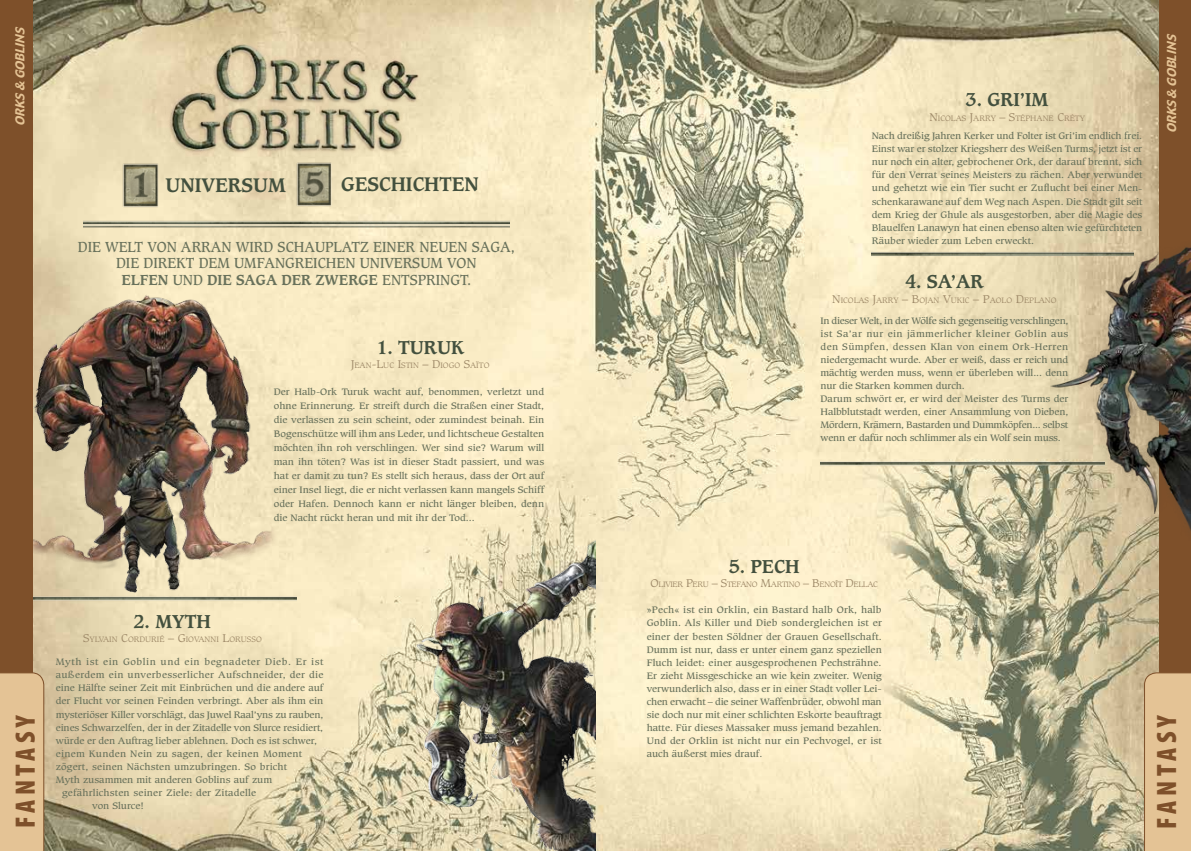
<style>
.page{position:relative;width:1191px;height:851px;background:#fff}
.page>*{position:absolute;margin:0;border:0;box-sizing:border-box;transform-origin:0 0}
.t1{font:900 condensed 28.12px "Myriad Pro";letter-spacing:.16em;color:#7e502a}
.t2{font:700 19px "Caxton Std";color:#43503e}
.t3{font:700 18.12px "Caxton Std";color:#43503e}
.t4{font:14.12px/16.9px "Caxton Std";color:#68715b;text-align:center}
.t5{font:italic 12.12px "Gadget";color:#e4c395}
.t6{font:9px/13px "Caxton Std";color:#68715b;text-align:justify;scale:1.11 1}
.t7{font:9px "Caxton Std";letter-spacing:.03em;color:#68715b;scale:1.11 1}
.t8{font:9px "Caxton Std";letter-spacing:.055em;color:#68715b;scale:1.11 1}
.t9{font:9px "Caxton Std";letter-spacing:.025em;color:#68715b;scale:1.11 1}
.t10{font:9px "Caxton Std";letter-spacing:.02em;color:#68715b;scale:1.11 1}
.t11{font:300 7.62px "Caxton Std";color:#9d8867;scale:1.11 1}
.t12{font:300 7.62px "Caxton Std";letter-spacing:-.035em;color:#9d8867;scale:1.11 1}
.s1{font-weight:700}
.s2{font-size:10.88px}
</style>
<div class="page">
<img style="left:32px;top:0;width:1127px;height:850px">
<img style="left:157px;top:28px;width:280px;height:139px">
<img style="left:121px;top:161px;width:46px;height:46px">
<img style="left:294px;top:160px;width:46px;height:47px">
<img style="left:84px;top:219px;width:425px;height:4px">
<img style="left:84px;top:223px;width:425px;height:12px">
<img style="left:872px;top:236px;width:165px;height:29px">
<img style="left:820px;top:445px;width:217px;height:29px">
<img style="left:326px;top:531px;width:269px;height:319px">
<img style="left:32px;top:580px;width:264px;height:29px">
<img style="left:32px;top:256px;width:258px;height:352px">
<div style="left:1159px;top:0;width:32px;height:850px;background:#7e502a"></div>
<div style="left:1144px;top:672px;width:47px;height:178px;background:#e4c395"></div>
<div style="left:0;top:0;width:32px;height:850px;background:#7e502a"></div>
<div style="left:0;top:672px;width:44px;height:178px;background:#e4c395"></div>
<img style="left:1037px;top:198px;width:154px;height:342px">
<h3 class="t5" style="left:12px;top:126px;width:103px;rotate:-90deg">ORKS&amp; GOBLINS</h3>
<h2 class="t2" style="left:165px;top:174px;width:122px">UNIVERSUM</h2>
<h2 class="t2" style="left:341px;top:173px;width:139px">GESCHICHTEN</h2>
<h3 class="t4" style="left:78px;top:238px;width:439px">DIE WELT VON ARRAN WIRD SCHAUPLATZ EINER NEUEN SAGA,<br>DIE DIREKT DEM UMFANGREICHEN UNIVERSUM VON<br><span class="s1">ELFEN</span> UND <span class="s1">DIE SAGA DER ZWERGE</span> ENTSPRINGT.</h3>
<h3 class="t3" style="left:377px;top:336px;width:89px">1. TURUK</h3>
<p class="t11" style="left:351px;top:361px;width:126px"><span class="s2">J</span>EAN<span class="s2">-L</span>UC <span class="s2">I</span>STIN <span class="s2">– D</span>IOGO <span class="s2">S</span>AÏTO</p>
<p class="t6" style="left:274px;top:384px;width:245px;line-height:14.1px">Der Halb-Ork Turuk wacht auf, benommen, verletzt und ohne Erinnerung. Er streift durch die Straßen einer Stadt, die verlassen zu sein scheint, oder zumindest beinah. Ein Bogenschütze will ihm ans Leder, und lichtscheue Gestalten möchten ihn roh verschlingen. Wer sind sie? Warum will man ihn töten? Was ist in dieser Stadt passiert, und was hat er damit zu tun? Es stellt sich heraus, dass der Ort auf einer Insel liegt, die er nicht verlassen kann mangels Schiff oder Hafen. Dennoch kann er nicht länger bleiben, denn die Nacht rückt heran und mit ihr der Tod...</p>
<h1 class="t1" style="left:7px;top:828px;width:116px;rotate:-90deg">FANTASY</h1>
<h3 class="t3" style="left:134px;top:610px;width:79px">2. MYTH</h3>
<p class="t11" style="left:83px;top:635px;width:162px"><span class="s2">S</span>YLVAIN <span class="s2">C</span>ORDURIÉ <span class="s2">– G</span>IOVANNI <span class="s2">L</span>ORUSS O</p>
<p class="t8" style="left:56px;top:656px;width:243px">Myth ist ein Goblin und ein begnadeter Dieb. Er ist</p>
<p class="t7" style="left:56px;top:669px;width:243px">außerdem ein unverbesserlicher Aufschneider, der die</p>
<p class="t6" style="left:56px;top:681px;width:242px">eine Hälfte seiner Zeit mit Einbrüchen und die andere auf</p>
<p class="t6" style="left:56px;top:694px;width:242px">der Flucht vor seinen Feinden verbringt. Aber als ihm ein</p>
<p class="t6" style="left:56px;top:707px;width:243px">mysteriöser Killer vorschlägt, das Juwel Raal’yns zu rauben,</p>
<p class="t6" style="left:56px;top:721px;width:242px">eines Schwarzelfen, der in der Zitadelle von Slurce residiert,</p>
<p class="t6" style="left:56px;top:734px;width:237px">würde er den Auftrag lieber ablehnen. Doch es ist schwer,</p>
<p class="t9" style="left:56px;top:748px;width:223px">einem Kunden Nein zu sagen, der keinen Moment</p>
<p class="t6" style="left:56px;top:760px;width:210px">zögert, seinen Nächsten umzubringen. So bricht</p>
<p class="t6" style="left:56px;top:773px;width:196px">Myth zusammen mit anderen Goblins auf zum</p>
<p class="t10" style="left:62px;top:787px;width:176px">gefährlichsten seiner Ziele: der Zitadelle</p>
<p class="t6" style="left:92px;top:799px;width:48px">von Slurce!</p>
<h3 class="t3" style="left:966px;top:88px;width:84px">3. GRI’IM</h3>
<p class="t11" style="left:929px;top:113px;width:141px"><span class="s2">N</span>ICOLAS <span class="s2">J</span>ARRY <span class="s2">– S</span>TÉPHANE <span class="s2">C</span>RÉTY</p>
<p class="t6" style="left:871px;top:130px;width:245px">Nach dreißig Jahren Kerker und Folter ist Gri’im endlich frei.<br>Einst war er stolzer Kriegsherr des Weißen Turms, jetzt ist er nur noch ein alter, gebrochener Ork, der darauf brennt, sich für den Verrat seines Meisters zu rächen. Aber verwundet und gehetzt wie ein Tier sucht er Zuflucht bei einer Men&shy;schenkarawane auf dem Weg nach Aspen. Die Stadt gilt seit dem Krieg der Ghule als ausgestorben, aber die Magie des Blauelfen Lanawyn hat einen ebenso alten wie gefürchteten Räuber wieder zum Leben erweckt.</p>
<h3 class="t3" style="left:905px;top:270px;width:80px">4. SA’AR</h3>
<p class="t11" style="left:832px;top:295px;width:204px"><span class="s2">N</span>ICOLAS <span class="s2">J</span>ARRY <span class="s2">– B</span>OJAN <span class="s2">V</span>UKIC <span class="s2">– P</span>AOLO <span class="s2">D</span>EPLANO</p>
<p class="t6" style="left:820px;top:314px;width:225px;text-align:left">In dieser Welt, in der Wölfe sich gegenseitig verschlingen, ist Sa’ar nur ein jämmerlicher kleiner Goblin aus den Sümpfen, dessen Klan von einem Ork-Herren niedergemacht wurde. Aber er weiß, dass er reich und mächtig werden muss, wenn er überleben will... denn nur die Starken kommen durch.<br>Darum schwört er, er wird der Meister des Turms der Halbblutstadt werden, einer Ansammlung von Dieben, Mördern, Krämern, Bastarden und Dummköpfen... selbst wenn er dafür noch schlimmer als ein Wolf sein muss.</p>
<h3 class="t5" style="left:1164px;top:133px;width:103px;rotate:-90deg">ORKS&amp; GOBLINS</h3>
<h3 class="t3" style="left:729px;top:555px;width:72px">5. PECH</h3>
<p class="t12" style="left:650px;top:580px;width:206px"><span class="s2">O</span>LIVIER <span class="s2">P</span>ERU <span class="s2">– S</span>TEFANO <span class="s2">M</span>ARTINO <span class="s2">– B</span>ENOÎT <span class="s2">D</span>ELLAC</p>
<p class="t6" style="left:647px;top:603px;width:213px">»Pech« ist ein Orklin, ein Bastard halb Ork, halb Goblin. Als Killer und Dieb sondergleichen ist er einer der besten Söldner der Grauen Gesellschaft.<br>Dumm ist nur, dass er unter einem ganz speziellen Fluch leidet: einer ausgesprochenen Pechsträhne.<br>Er zieht Missgeschicke an wie kein zweiter. Wenig verwunderlich also, dass er in einer Stadt voller Lei&shy;chen erwacht – die seiner Waffenbrüder, obwohl man sie doch nur mit einer schlichten Eskorte beauftragt hatte. Für dieses Massaker muss jemand bezahlen.<br>Und der Orklin ist nicht nur ein Pechvogel, er ist auch äußerst mies drauf.</p>
<h1 class="t1" style="left:1148px;top:828px;width:116px;rotate:-90deg">FANTASY</h1>
</div>
